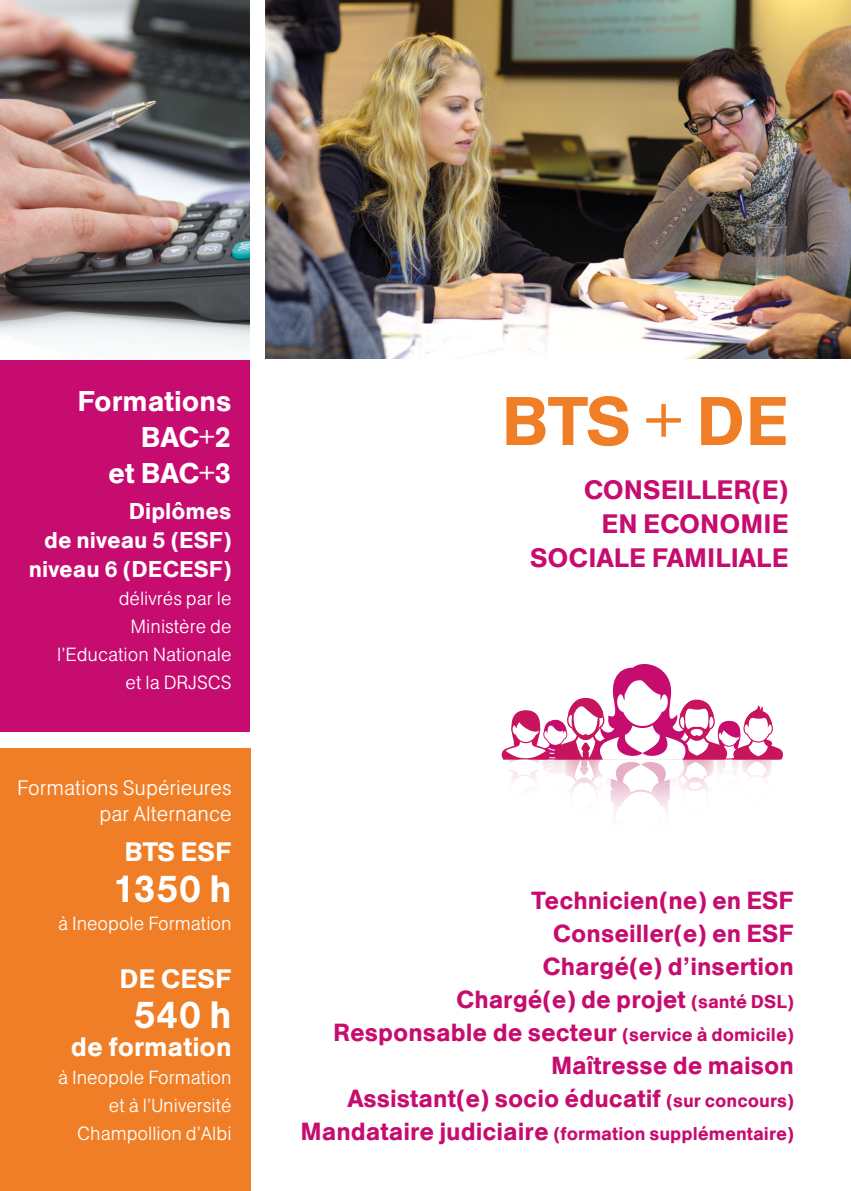
<style>
.page{position:relative;width:851px;height:1191px;background:#fff}
.page>*{position:absolute;margin:0;border:0;box-sizing:border-box;transform-origin:0 0}
.t1{font:72px "A Buch Bld";color:#f07e26}
.t2{font:40px "A Buch Bld";color:#fff}
.t3{font:30px/36px "A Buch Bld";color:#fff;text-align:right}
.t4{font:28px/33.6px "A Buch Bld";color:#c70c6f;text-align:right}
.t5{font:28px "A Buch Bld";color:#fff}
.t6{font:26px/33px "A Buch Bld";color:#c70c6f;text-align:right}
.t7{font:24px/28.8px "A Buch Bld";color:#fff;text-align:right}
.t8{font:22px/26.4px "A Buch";color:#fff;text-align:right}
.t9{font:20px/28px "A Buch";color:#fff;text-align:right}
.t10{font:19.4px "A Buch Bld";color:#c70c6f}
.s1{font-size:19.4px}
.s2{font-size:26px}
</style>
<div class="page">
<div style="left:0;top:358px;width:249px;height:373px;background:#c70c6f"></div>
<div style="left:0;top:748px;width:251px;height:443px;background:#f07e26"></div>
<img style="left:266px;top:0;width:584px;height:358px">
<img style="left:0;top:0;width:249px;height:360px">
<svg style="left:501px;top:664px;width:281px;height:148px"></svg>
<p class="t3" style="left:77px;top:386px;width:156px">Formations<br>BAC+2<br>et BAC+3</p>
<p class="t7" style="left:29px;top:499px;width:204px">Diplômes<br>de niveau 5 (ESF) niveau 6 (DECESF)</p>
<p class="t9" style="left:57px;top:586px;width:176px">délivrés par le<br>Ministère de l’Education Nationale et la DRJSCS</p>
<p class="t8" style="left:17px;top:776px;width:216px">Formations Supérieures par Alternance</p>
<p class="t5" style="left:124px;top:833px;width:109px">BTS ESF</p>
<h2 class="t2" style="left:113px;top:861px;width:120px">1350 h</h2>
<p class="t9" style="left:58px;top:910px;width:175px">à Ineopole Formation</p>
<p class="t5" style="left:119px;top:959px;width:114px">DE CESF</p>
<h2 class="t2" style="left:133px;top:987px;width:100px">540 h</h2>
<p class="t5" style="left:71px;top:1027px;width:162px">de formation</p>
<p class="t9" style="left:58px;top:1064px;width:175px">à Ineopole Formation et à l’Université<br>Champollion d’Albi</p>
<h1 class="t1" style="left:501px;top:373px;width:289px">BTS + DE</h1>
<p class="t4" style="left:530px;top:475px;width:260px">CONSEILLER(E)<br>EN ECONOMIE<br>SOCIALE FAMILIALE</p>
<p class="t6" style="left:333px;top:886px;width:462px">Technicien(ne) en ESF<br>Conseiller(e) en ESF<br>Chargé(e) d’insertion<br>Chargé(e) de projet <span class="s1">(santé DSL)<br></span>Responsable de secteur <span class="s1">(service à domicile)<br></span>Maîtresse de maison<br>Assistant(e) socio éducatif <span class="s1">(sur concours)</span></p>
<p class="t10" style="left:300px;top:1120px;width:495px"><span class="s2">Mandataire judiciaire</span> (formation supplémentaire)</p>
</div>
